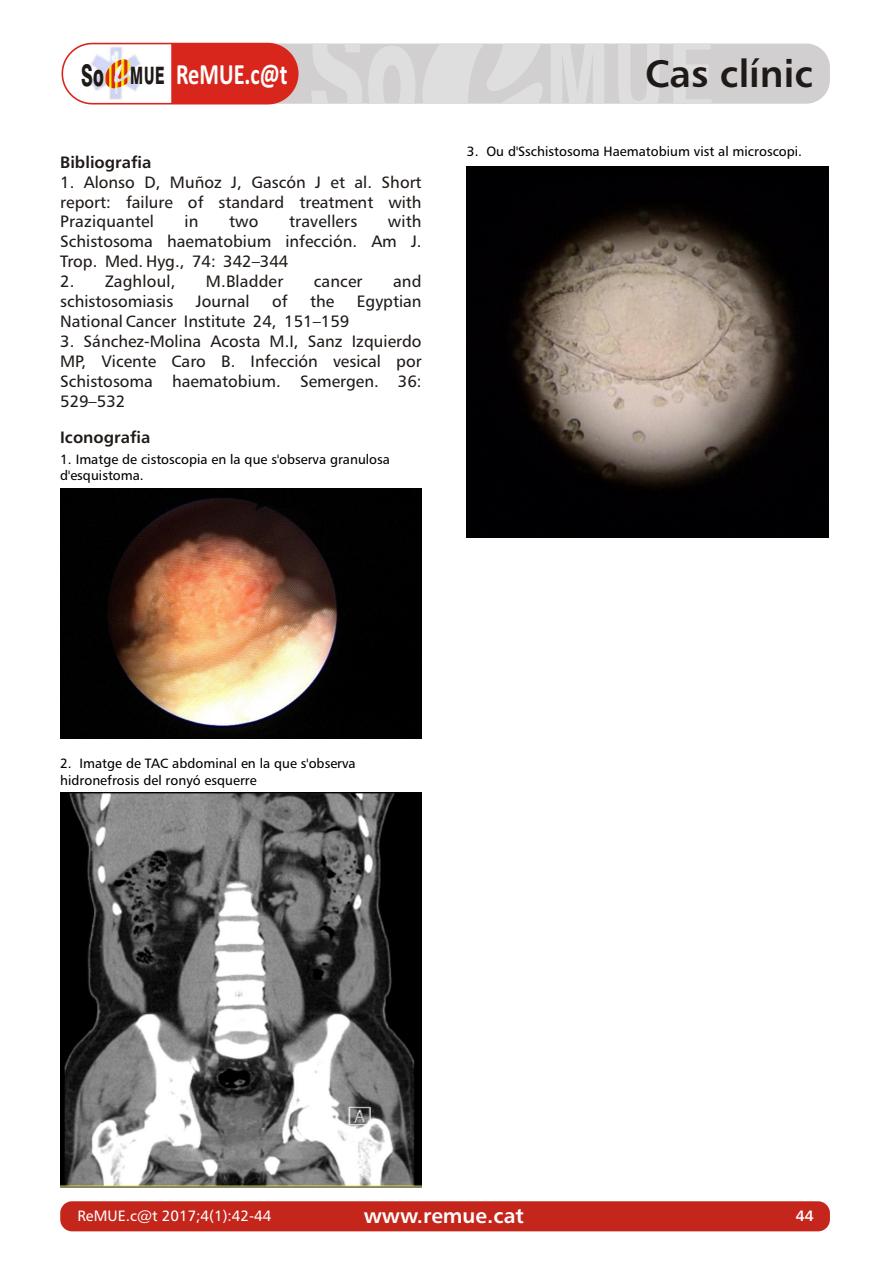
<style>
.page{position:relative;width:893px;height:1263px;background:#fff}
.page>*{position:absolute;margin:0;border:0;box-sizing:border-box;transform-origin:0 0}
.t1{font:38.25px "Humanist 777 BT Roman B,Bold";color:#1f1a17}
.t2{font:700 29.55px "Calibri";color:#fff;scale:.76 1}
.t3{font:21px "Humanist 777 BT Roman B,Bold";color:#fff}
.t4{font:16.5px/20px "Humanist 777 BT Roman B";color:#1f1a17;text-align:justify}
.t5{font:16.5px "Humanist 777 BT Roman B,Bold";color:#1f1a17}
.t6{font:15px "Humanist 777 BT Roman B";color:#fff}
.t7{font:15px "Humanist 777 BT Roman B,Bold";color:#fff}
.t8{font:13.5px/16.4px "Humanist 777 BT Roman B";color:#000}
.s1{font-family:"Swiss 721 BT";font-weight:800;font-size:29.85px;color:#1f1a17}
.s2{font-family:"Swiss 721 BT";font-weight:800;font-size:24px;color:#1f1a17}
</style>
<div class="page">
<div style="left:60px;top:1201px;width:770px;height:30px;background:#c4261c;border-radius:12px"></div>
<svg style="left:62px;top:43px;width:768px;height:61px;background:#dbbcba"></svg>
<img style="left:60px;top:488px;width:362px;height:250px">
<img style="left:60px;top:793px;width:362px;height:395px">
<img style="left:467px;top:167px;width:361px;height:371px">
<h2 class="t2" style="left:81px;top:62px;width:273px"><span class="s1">So</span> <span class="s2">MUE</span> ReMUE.c@t</h2>
<p class="t5" style="left:60px;top:155px;width:93px">Bibliografia</p>
<p class="t4" style="left:60px;top:173px;width:363px">1. Alonso D, Muñoz J, Gascón J et al. Short report: failure of standard treatment with Praziquantel</p>
<p class="t4" style="left:60px;top:213px;width:363px;text-indent:328px">with Schistosoma haematobium infección. Am J.<br>Trop. Med. Hyg., 74: 342–344</p>
<p class="t4" style="left:60px;top:273px;width:117px">2. Zaghloul,</p>
<p class="t4" style="left:206px;top:273px;width:79px">M.Bladder</p>
<p class="t4" style="left:314px;top:273px;width:50px">cancer</p>
<p class="t4" style="left:393px;top:273px;width:30px">and</p>
<p class="t4" style="left:60px;top:293px;width:115px">schistosomiasis</p>
<p class="t4" style="left:196px;top:293px;width:55px">Journal</p>
<p class="t4" style="left:272px;top:293px;width:17px">of</p>
<p class="t4" style="left:310px;top:293px;width:26px">the</p>
<p class="t4" style="left:357px;top:293px;width:66px">Egyptian</p>
<p class="t4" style="left:60px;top:313px;width:291px">National Cancer Institute 24, 151–159</p>
<p class="t4" style="left:60px;top:333px;width:363px">3. Sánchez-Molina Acosta M.I, Sanz Izquierdo MP, Vicente Caro B. Infección vesical por Schistosoma haematobium. Semergen. 36:<br>529–532</p>
<p class="t5" style="left:60px;top:430px;width:92px">Iconografia</p>
<p class="t4" style="left:185px;top:213px;width:15px">in</p>
<p class="t4" style="left:229px;top:213px;width:31px">two</p>
<p class="t4" style="left:289px;top:213px;width:70px">travellers</p>
<p class="t8" style="left:60px;top:452px;width:331px">1. Imatge de cistoscopia en la que s'observa granulosa d'esquistoma.</p>
<h1 class="t1" style="left:645px;top:58px;width:170px">Cas clínic</h1>
<p class="t8" style="left:467px;top:144px;width:337px">3. Ou d'Sschistosoma Haematobium vist al microscopi.</p>
<p class="t8" style="left:60px;top:757px;width:297px">2. Imatge de TAC abdominal en la que s'observa hidronefrosis del ronyó esquerre</p>
<p class="t3" style="left:364px;top:1207px;width:162px">www.remue.cat</p>
<p class="t6" style="left:77px;top:1210px;width:195px">ReMUE.c@t 2017;4(1):42-44</p>
<p class="t7" style="left:796px;top:1210px;width:19px">44</p>
</div>
